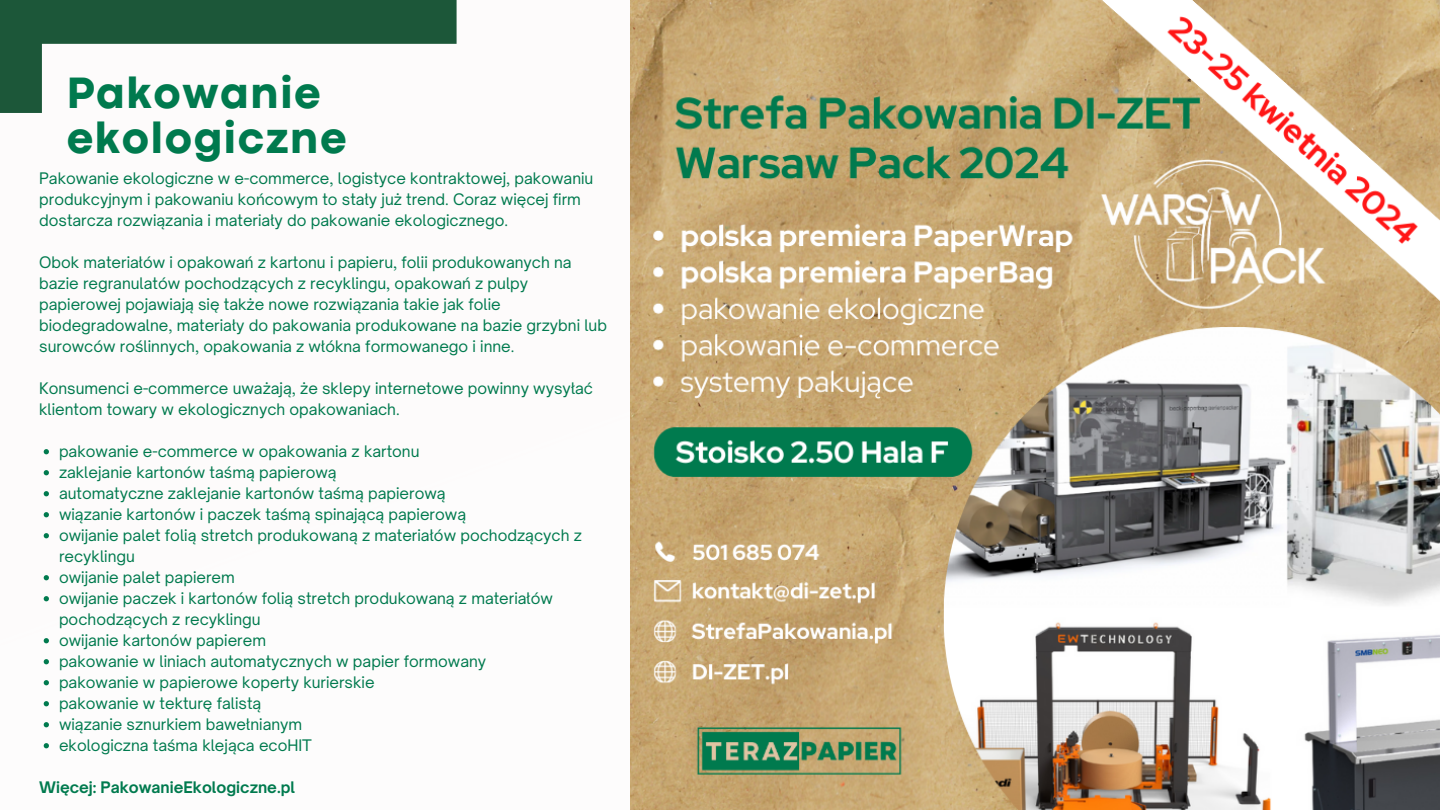
<style>
.page{position:relative;width:1440px;height:810px;background:#fff}
.page>*{position:absolute;margin:0;border:0;box-sizing:border-box;transform-origin:0 0}
.t1{font:800 45.8px/45.1px "Codec Pro";letter-spacing:.035em;color:#007a4e}
.t2{font:15.2px/21px "Open Sauce One";color:#007a4e}
.t3{font:700 15.2px "Open Sauce One";color:#007a4e}
</style>
<div class="page">
<svg style="left:0;top:0;width:457px;height:113px"></svg>
<img style="left:630px;top:0;width:810px;height:810px">
<svg style="left:44px;top:449px;width:5px;height:5px"></svg>
<svg style="left:44px;top:470px;width:5px;height:5px"></svg>
<svg style="left:44px;top:491px;width:5px;height:5px"></svg>
<svg style="left:44px;top:512px;width:5px;height:5px"></svg>
<svg style="left:44px;top:533px;width:5px;height:5px"></svg>
<svg style="left:44px;top:575px;width:5px;height:5px"></svg>
<svg style="left:44px;top:596px;width:5px;height:5px"></svg>
<svg style="left:44px;top:638px;width:5px;height:5px"></svg>
<svg style="left:44px;top:659px;width:5px;height:5px"></svg>
<svg style="left:44px;top:680px;width:5px;height:5px"></svg>
<svg style="left:44px;top:701px;width:5px;height:5px"></svg>
<svg style="left:44px;top:722px;width:5px;height:5px"></svg>
<svg style="left:44px;top:743px;width:5px;height:5px"></svg>
<h1 class="t1" style="left:67px;top:74px;width:281px">Pakowanie ekologiczne</h1>
<p class="t2" style="left:39px;top:167px;width:556px">Pakowanie ekologiczne w e-commerce, logistyce kontraktowej, pakowaniu produkcyjnym i pakowaniu końcowym to stały już trend. Coraz więcej firm dostarcza rozwiązania i materiały do pakowanie ekologicznego.</p>
<p class="t2" style="left:39px;top:251px;width:569px">Obok materiałów i opakowań z kartonu i papieru, folii produkowanych na bazie regranulatów pochodzących z recyklingu, opakowań z pulpy papierowej pojawiają się także nowe rozwiązania takie jak folie biodegradowalne, materiały do pakowania produkowane na bazie grzybni lub surowców roślinnych, opakowania z włókna formowanego i inne.</p>
<p class="t2" style="left:39px;top:377px;width:555px">Konsumenci e-commerce uważają, że sklepy internetowe powinny wysyłać klientom towary w ekologicznych opakowaniach.</p>
<p class="t2" style="left:59px;top:440px;width:524px">pakowanie e-commerce w opakowania z kartonu<br>zaklejanie kartonów taśmą papierową<br>automatyczne zaklejanie kartonów taśmą papierową<br>wiązanie kartonów i paczek taśmą spinającą papierową<br>owijanie palet folią stretch produkowaną z materiałów pochodzących z recyklingu<br>owijanie palet papierem<br>owijanie paczek i kartonów folią stretch produkowaną z materiałów pochodzących z recyklingu<br>owijanie kartonów papierem<br>pakowanie w liniach automatycznych w papier formowany<br>pakowanie w papierowe koperty kurierskie<br>pakowanie w tekturę falistą<br>wiązanie sznurkiem bawełnianym<br>ekologiczna taśma klejąca ecoHIT</p>
<p class="t3" style="left:39px;top:777px;width:257px">Więcej: PakowanieEkologiczne.pl</p>
</div>
